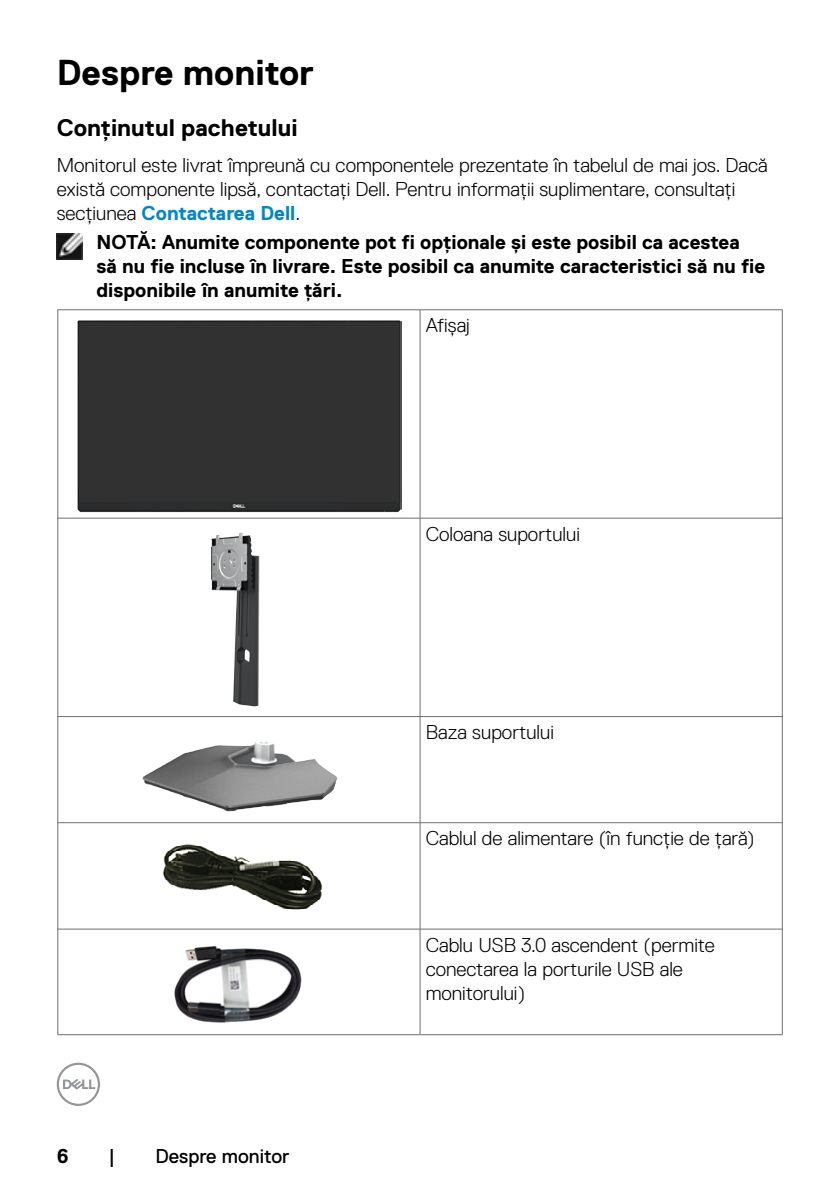
<style>
.page{position:relative;width:840px;height:1191px;background:#fff}
.page>*{position:absolute;margin:0;border:0;box-sizing:border-box;transform-origin:0 0}
.Head1{font:700 36px "Dell Replica";color:#000}
.Head2{font:700 24px "Dell Replica";color:#000}
.Paragraph{font:300 20px/24px "Dell Replica";color:#000}
.Note{font:700 20px/24px "Dell Replica";color:#000}
.Table_Paragraph{font:300 20px/24px "Dell Replica";color:#000}
.t1{font:20px "Dell Replica";color:#000}
.s1{font-weight:700;color:#0087cb}
</style>
<div class="page">
<svg style="left:57px;top:1062px;width:43px;height:44px"></svg>
<img style="left:57px;top:234px;width:25px;height:25px">
<hr style="left:57px;top:309px;width:363px;height:1px;background:#6d6e71">
<hr style="left:57px;top:310px;width:1px;height:208px;background:#6d6e71">
<hr style="left:420px;top:309px;width:362px;height:1px;background:#6d6e71">
<hr style="left:419px;top:310px;width:1px;height:208px;background:#6d6e71">
<hr style="left:781px;top:310px;width:1px;height:208px;background:#6d6e71">
<hr style="left:57px;top:518px;width:363px;height:1px;background:#6d6e71">
<hr style="left:57px;top:518px;width:1px;height:198px;background:#6d6e71">
<hr style="left:419px;top:518px;width:363px;height:1px;background:#6d6e71">
<hr style="left:419px;top:518px;width:1px;height:198px;background:#6d6e71">
<hr style="left:781px;top:518px;width:1px;height:198px;background:#6d6e71">
<hr style="left:57px;top:716px;width:363px;height:1px;background:#6d6e71">
<hr style="left:57px;top:716px;width:1px;height:106px;background:#6d6e71">
<hr style="left:419px;top:716px;width:363px;height:1px;background:#6d6e71">
<hr style="left:419px;top:717px;width:1px;height:105px;background:#6d6e71">
<hr style="left:781px;top:716px;width:1px;height:106px;background:#6d6e71">
<hr style="left:57px;top:822px;width:363px;height:1px;background:#6d6e71">
<hr style="left:57px;top:822px;width:1px;height:107px;background:#6d6e71">
<hr style="left:419px;top:822px;width:363px;height:1px;background:#6d6e71">
<hr style="left:419px;top:823px;width:1px;height:105px;background:#6d6e71">
<hr style="left:781px;top:822px;width:1px;height:107px;background:#6d6e71">
<hr style="left:57px;top:928px;width:363px;height:1px;background:#6d6e71">
<hr style="left:57px;top:929px;width:1px;height:105px;background:#6d6e71">
<hr style="left:419px;top:928px;width:363px;height:1px;background:#6d6e71">
<hr style="left:419px;top:929px;width:1px;height:105px;background:#6d6e71">
<hr style="left:781px;top:929px;width:1px;height:105px;background:#6d6e71">
<hr style="left:57px;top:1034px;width:363px;height:1px;background:#6d6e71">
<hr style="left:420px;top:1034px;width:362px;height:1px;background:#6d6e71">
<div style="left:77px;top:320px;width:324px;height:192px;background:#313131"></div>
<img style="left:211px;top:532px;width:49px;height:175px">
<img style="left:142px;top:742px;width:195px;height:70px">
<img style="left:163px;top:844px;width:159px;height:66px">
<img style="left:174px;top:946px;width:128px;height:77px">
<p class="Head1" style="left:57px;top:52px;width:259px">Despre monitor</p>
<p class="Head2" style="left:57px;top:115px;width:242px">Conținutul pachetului</p>
<p class="Paragraph" style="left:57px;top:153px;width:712px">Monitorul este livrat împreună cu componentele prezentate în tabelul de mai jos. Dacă există componente lipsă, contactați Dell. Pentru informații suplimentare, consultați secțiunea <span class="s1">Contactarea Dell</span>.</p>
<p class="Note" style="left:96px;top:230px;width:669px">NOTĂ: Anumite componente pot fi opționale și este posibil ca acestea<br>să nu fie incluse în livrare. Este posibil ca anumite caracteristici să nu fie disponibile în anumite țări.</p>
<p class="Table_Paragraph" style="left:425px;top:313px;width:46px">Afișaj</p>
<p class="Table_Paragraph" style="left:425px;top:522px;width:156px">Coloana suportului</p>
<p class="Table_Paragraph" style="left:425px;top:720px;width:130px">Baza suportului</p>
<p class="Table_Paragraph" style="left:425px;top:826px;width:330px">Cablul de alimentare (în funcție de țară)</p>
<p class="Note" style="left:57px;top:1143px;width:13px">6</p>
<p class="t1" style="left:108px;top:1144px;width:8px">|</p>
<p class="t1" style="left:155px;top:1144px;width:135px">Despre monitor</p>
<p class="Table_Paragraph" style="left:425px;top:933px;width:290px">Cablu USB 3.0 ascendent (permite conectarea la porturile USB ale monitorului)</p>
</div>
